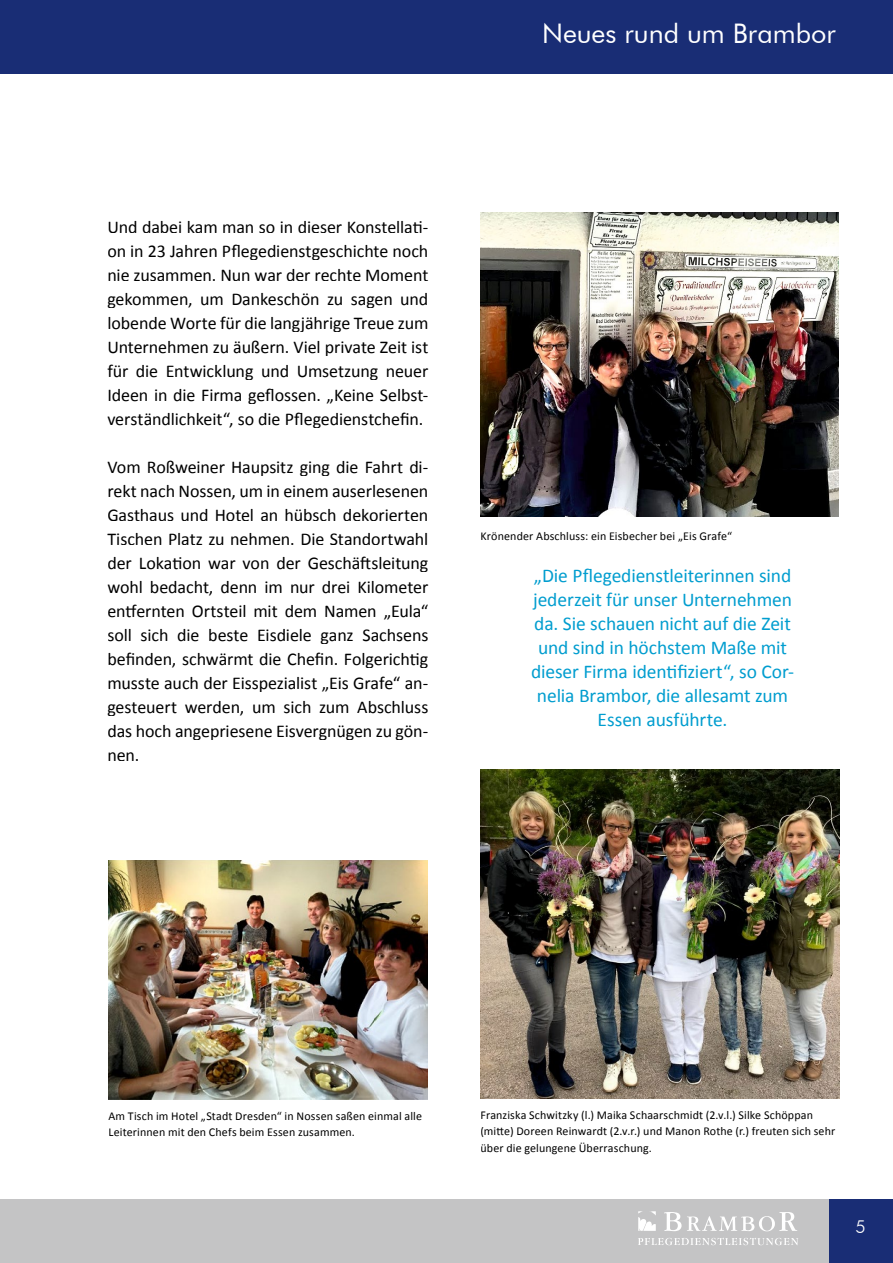
<style>
.page{position:relative;width:893px;height:1263px;background:#fff}
.page>*{position:absolute;margin:0;border:0;box-sizing:border-box;transform-origin:0 0}
.t1{font:27px "Futura BT";color:#fff}
.t2{font:19.5px/24px "Calibri";letter-spacing:-.01em;color:#009dcf;text-align:center}
.t3{font:18px/24px "Calibri";letter-spacing:-.005em;color:#000;text-align:justify}
.t4{font:300 18px "Futura BT";color:#fff}
.t5{font:12px/16.5px "Calibri";letter-spacing:.01em;color:#000}
</style>
<div class="page">
<div style="left:0;top:0;width:893px;height:73px;background:#192d75"></div>
<hr style="left:0;top:72px;width:893px;height:2px;background:#192d75">
<div style="left:0;top:1199px;width:893px;height:64px;background:#c4c4c5"></div>
<div style="left:829px;top:1199px;width:64px;height:64px;background:#192d75"></div>
<svg style="left:664px;top:1212px;width:133px;height:19px"></svg>
<svg style="left:638px;top:1238px;width:160px;height:7px"></svg>
<svg style="left:638px;top:1211px;width:18px;height:20px"></svg>
<img style="left:480px;top:213px;width:359px;height:304px">
<img style="left:108px;top:860px;width:319px;height:239px">
<img style="left:480px;top:770px;width:359px;height:328px">
<h1 class="t1" style="left:542px;top:17px;width:295px">Neues rund um Brambor</h1>
<p class="t3" style="left:107px;top:214px;width:323px">Und dabei kam man so in dieser Konstellati&shy;on in 23 Jahren Pflegedienstgeschichte noch nie zusammen. Nun war der rechte Moment gekommen, um Dankeschön zu sagen und lobende Worte für die langjährige Treue zum Unternehmen zu äußern. Viel private Zeit ist für die Entwicklung und Umsetzung neuer Ideen in die Firma geflossen. „Keine Selbst&shy;verständlichkeit“, so die Pflegedienstchefin.</p>
<p class="t3" style="left:107px;top:454px;width:323px">Vom Roßweiner Haupsitz ging die Fahrt di&shy;rekt nach Nossen, um in einem auserlesenen Gasthaus und Hotel an hübsch dekorierten Tischen Platz zu nehmen. Die Standortwahl der Lokation war von der Geschäftsleitung wohl bedacht, denn im nur drei Kilometer entfernten Ortsteil mit dem Namen „Eula“ soll sich die beste Eisdiele ganz Sachsens befinden, schwärmt die Chefin. Folgerichtig musste auch der Eisspezialist „Eis Grafe“ an&shy;gesteuert werden, um sich zum Abschluss das hoch angepriesene Eisvergnügen zu gön&shy;nen.</p>
<p class="t5" style="left:480px;top:527px;width:253px">Krönender Abschluss: ein Eisbecher bei „Eis Grafe“</p>
<p class="t2" style="left:531px;top:563px;width:265px">„Die Pflegedienstleiterinnen sind jederzeit für unser Unternehmen da. Sie schauen nicht auf die Zeit und sind in höchstem Maße mit dieser Firma identifiziert“, so Cor&shy;nelia Brambor, die allesamt zum<br>Essen ausführte.</p>
<p class="t5" style="left:108px;top:1107px;width:315px">Am Tisch im Hotel „Stadt Dresden“ in Nossen saßen einmal alle<br>Leiterinnen mit den Chefs beim Essen zusammen.</p>
<p class="t5" style="left:480px;top:1106px;width:356px">Franziska Schwitzky (l.) Maika Schaarschmidt (2.v.l.) Silke Schöppan (mitte) Doreen Reinwardt (2.v.r.) und Manon Rothe (r.) freuten sich sehr über die gelungene Überraschung.</p>
<p class="t4" style="left:855px;top:1216px;width:12px">5</p>
</div>
